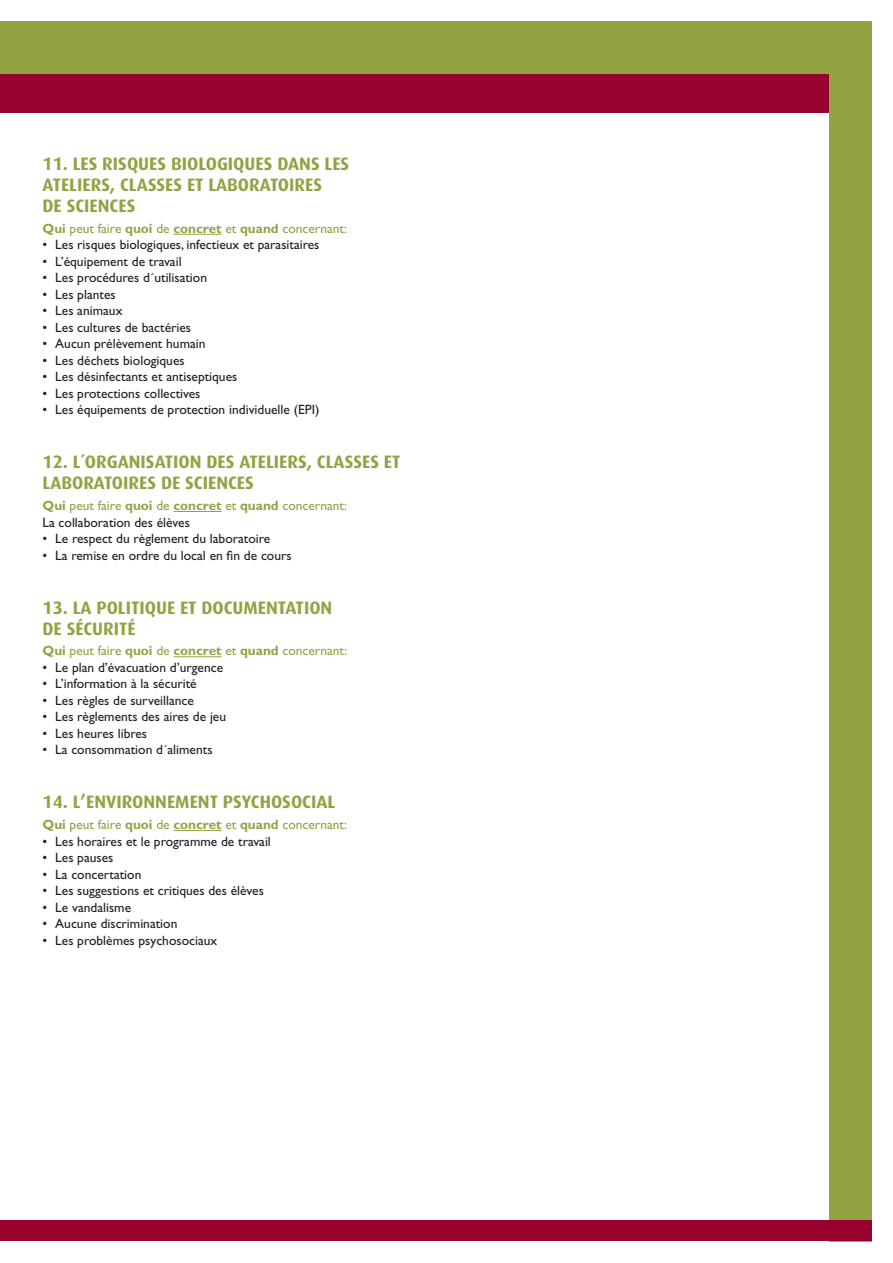
<style>
.page{position:relative;width:893px;height:1263px;background:#fff}
.page>*{position:absolute;margin:0;border:0;box-sizing:border-box;transform-origin:0 0}
.t1{font:700 18px/21px "Dax";color:#92a344}
.t2{font:13.5px "Gill Sans";color:#231f20}
.t3{font:13.5px/16.5px "Gill Sans";color:#92a344}
.s1{font-weight:700}
.s2{color:#231f20}
</style>
<div class="page">
<div style="left:0;top:21px;width:872px;height:54px;background:#92a344"></div>
<div style="left:0;top:75px;width:872px;height:38px;background:#98012d"></div>
<div style="left:829px;top:21px;width:43px;height:1221px;background:#92a344"></div>
<div style="left:0;top:1220px;width:872px;height:21px;background:#98012d"></div>
<hr style="left:173px;top:234px;width:49px;height:1px;background:#92a344">
<hr style="left:173px;top:511px;width:49px;height:1px;background:#92a344">
<hr style="left:173px;top:656px;width:49px;height:1px;background:#92a344">
<hr style="left:173px;top:830px;width:49px;height:1px;background:#92a344">
<h1 class="t1" style="left:43px;top:153px;width:308px">11. LES RISQUES BIOLOGIQUES DANS LES<br>ATELIERS, CLASSES ET LABORATOIRES<br>DE SCIENCES</h1>
<p class="t3" style="left:43px;top:220px;width:306px"><span class="s1">Qui</span> peut faire <span class="s1">quoi</span> de <span class="s1">concret</span> et <span class="s1">quand</span> concernant:</p>
<p class="t2" style="left:43px;top:237px;width:278px">• Les risques biologiques, infectieux et parasitaires</p>
<p class="t2" style="left:43px;top:254px;width:141px">• L’équipement de travail</p>
<p class="t2" style="left:43px;top:270px;width:166px">• Les procédures d´utilisation</p>
<p class="t2" style="left:43px;top:287px;width:75px">• Les plantes</p>
<p class="t2" style="left:43px;top:303px;width:81px">• Les animaux</p>
<p class="t2" style="left:43px;top:320px;width:150px">• Les cultures de bactéries</p>
<p class="t2" style="left:43px;top:336px;width:165px">• Aucun prélèvement humain</p>
<p class="t2" style="left:43px;top:353px;width:144px">• Les déchets biologiques</p>
<p class="t2" style="left:43px;top:369px;width:196px">• Les désinfectants et antiseptiques</p>
<p class="t2" style="left:43px;top:386px;width:159px">• Les protections collectives</p>
<p class="t2" style="left:43px;top:402px;width:278px">• Les équipements de protection individuelle (EPI)</p>
<h1 class="t1" style="left:43px;top:452px;width:359px">12. L´ORGANISATION DES ATELIERS, CLASSES ET<br>LABORATOIRES DE SCIENCES</h1>
<p class="t3" style="left:43px;top:497px;width:306px"><span class="s1">Qui</span> peut faire <span class="s1">quoi</span> de <span class="s1">concret</span> et <span class="s1">quand</span> concernant:<br><span class="s2">La collaboration des élèves</span></p>
<p class="t2" style="left:43px;top:531px;width:229px">• Le respect du règlement du laboratoire</p>
<p class="t2" style="left:43px;top:547px;width:251px">• La remise en ordre du local en fin de cours</p>
<h1 class="t1" style="left:43px;top:597px;width:291px">13. LA POLITIQUE ET DOCUMENTATION<br>DE SÉCURITÉ</h1>
<p class="t3" style="left:43px;top:643px;width:306px"><span class="s1">Qui</span> peut faire <span class="s1">quoi</span> de <span class="s1">concret</span> et <span class="s1">quand</span> concernant:</p>
<p class="t2" style="left:43px;top:660px;width:182px">• Le plan d’évacuation d’urgence</p>
<p class="t2" style="left:43px;top:676px;width:156px">• L’information à la sécurité</p>
<p class="t2" style="left:43px;top:693px;width:153px">• Les règles de surveillance</p>
<p class="t2" style="left:43px;top:709px;width:185px">• Les règlements des aires de jeu</p>
<p class="t2" style="left:43px;top:726px;width:106px">• Les heures libres</p>
<p class="t2" style="left:43px;top:742px;width:172px">• La consommation d´aliments</p>
<h1 class="t1" style="left:43px;top:792px;width:294px">14. L’ENVIRONNEMENT PSYCHOSOCIAL</h1>
<p class="t3" style="left:43px;top:816px;width:306px"><span class="s1">Qui</span> peut faire <span class="s1">quoi</span> de <span class="s1">concret</span> et <span class="s1">quand</span> concernant:</p>
<p class="t2" style="left:43px;top:833px;width:230px">• Les horaires et le programme de travail</p>
<p class="t2" style="left:43px;top:850px;width:72px">• Les pauses</p>
<p class="t2" style="left:43px;top:866px;width:100px">• La concertation</p>
<p class="t2" style="left:43px;top:883px;width:223px">• Les suggestions et critiques des élèves</p>
<p class="t2" style="left:43px;top:899px;width:90px">• Le vandalisme</p>
<p class="t2" style="left:43px;top:916px;width:136px">• Aucune discrimination</p>
<p class="t2" style="left:43px;top:932px;width:176px">• Les problèmes psychosociaux</p>
</div>
